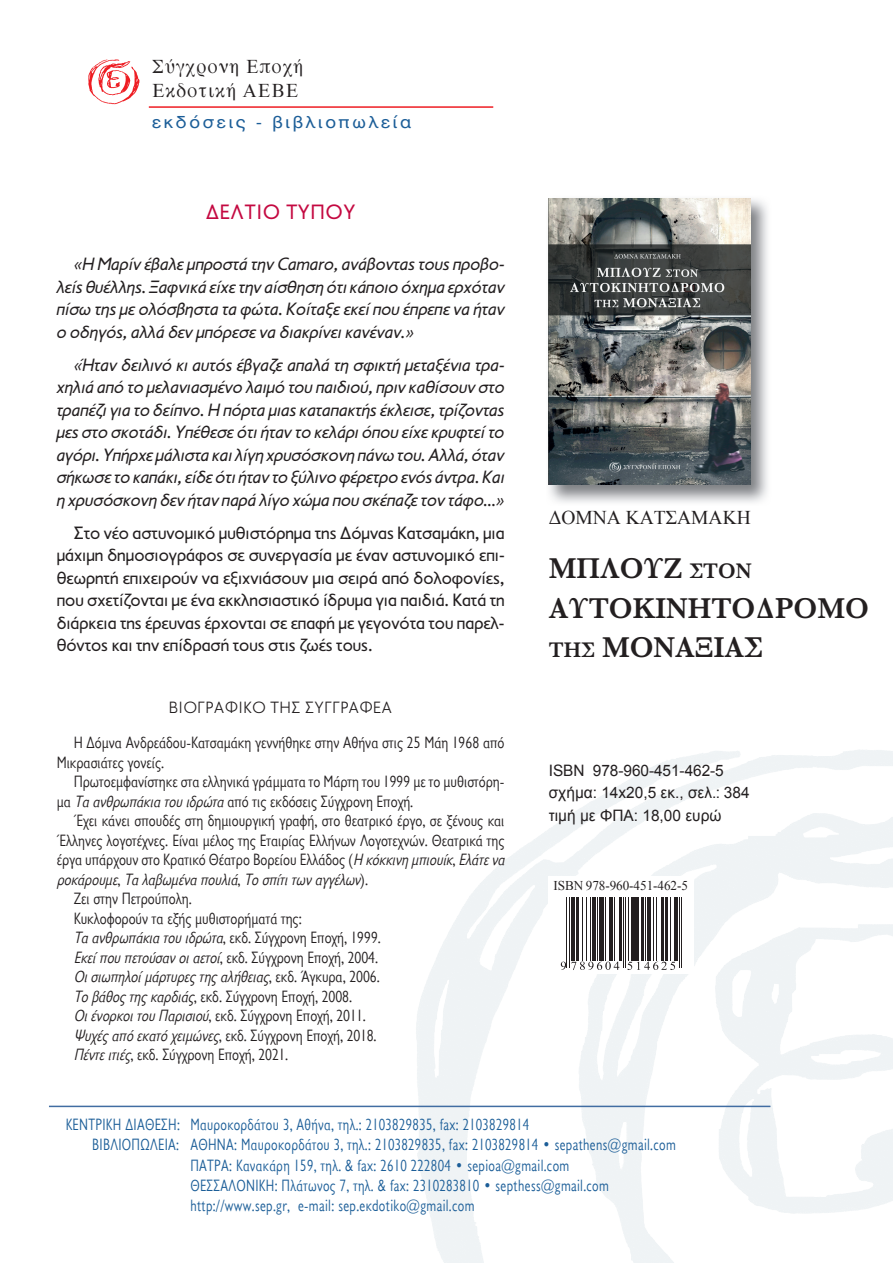
<style>
.page{position:relative;width:893px;height:1263px;background:#fff}
.page>*{position:absolute;margin:0;border:0;box-sizing:border-box;transform-origin:0 0}
.t1{font:600 29.85px/39.2px "Baskerville";color:#231f20;scale:.96 1}
.t2{font:21px "PF Transport";letter-spacing:.05em;color:#c40941}
.t3{font:19.5px/23.4px "Gr Times";letter-spacing:.06em;color:#231f20;scale:.96 1}
.t4{font:19.5px "Times New Roman";color:#231f20}
.t5{font:italic 18px/22.5px "PF Transport";color:#231f20;text-align:justify}
.t6{font:18px/22.5px "PF Transport";color:#231f20;text-align:justify}
.t7{font:16.5px/19.5px "CF Jeckyl SCOS Mono";letter-spacing:-.005em;color:#231f20;scale:.96 1}
.t8{font:16.5px "CF Jeckyl SCOS Mono";letter-spacing:.02em;color:#1c5e98;scale:.9 1}
.t9{font:italic 16.5px "CF Jeckyl SCOS Mono";color:#231f20;scale:.96 1}
.t10{font:300 16.5px "PF Transport";letter-spacing:.05em;color:#231f20}
.t11{font:16.5px "UB Helvetica";letter-spacing:.15em;color:#1c5e98;scale:1.1 1}
.t12{font:15.75px/22.5px "Arial";color:#231f20}
.t13{font:13.5px "Times New Roman";letter-spacing:-.005em;color:#231f20}
.s1{font-style:italic}
.s2{font-style:normal}
.s3{font-size:21.9px}
</style>
<div class="page">
<img style="left:85px;top:54px;width:57px;height:57px;border-radius:29px">
<hr style="left:49px;top:1106px;width:721px;height:1px;background:#416da2">
<hr style="left:149px;top:106px;width:344px;height:2px;background:#ee1d23">
<img style="left:548px;top:198px;width:220px;height:305px">
<img style="left:549px;top:198px;width:201px;height:287px">
<hr style="left:566px;top:897px;width:1px;height:70px;background:#231f20">
<hr style="left:569px;top:897px;width:1px;height:70px;background:#231f20">
<hr style="left:571px;top:897px;width:4px;height:63px;background:#231f20">
<hr style="left:576px;top:897px;width:2px;height:63px;background:#231f20">
<hr style="left:582px;top:897px;width:1px;height:63px;background:#231f20">
<hr style="left:586px;top:897px;width:1px;height:63px;background:#231f20">
<hr style="left:590px;top:897px;width:1px;height:63px;background:#231f20">
<hr style="left:592px;top:897px;width:3px;height:63px;background:#231f20">
<hr style="left:597px;top:897px;width:1px;height:63px;background:#231f20">
<div style="left:599px;top:897px;width:5px;height:63px;background:#231f20"></div>
<hr style="left:605px;top:897px;width:1px;height:63px;background:#231f20">
<hr style="left:609px;top:897px;width:4px;height:63px;background:#231f20">
<hr style="left:614px;top:897px;width:1px;height:63px;background:#231f20">
<hr style="left:619px;top:897px;width:2px;height:63px;background:#231f20">
<hr style="left:623px;top:897px;width:1px;height:70px;background:#231f20">
<hr style="left:625px;top:897px;width:1px;height:70px;background:#231f20">
<hr style="left:627px;top:897px;width:1px;height:63px;background:#231f20">
<div style="left:631px;top:897px;width:5px;height:63px;background:#231f20"></div>
<hr style="left:636px;top:897px;width:2px;height:63px;background:#231f20">
<hr style="left:641px;top:897px;width:2px;height:63px;background:#231f20">
<hr style="left:645px;top:897px;width:1px;height:63px;background:#231f20">
<hr style="left:647px;top:897px;width:3px;height:63px;background:#231f20">
<hr style="left:653px;top:897px;width:1px;height:63px;background:#231f20">
<hr style="left:656px;top:897px;width:1px;height:63px;background:#231f20">
<hr style="left:662px;top:897px;width:2px;height:63px;background:#231f20">
<hr style="left:665px;top:897px;width:3px;height:63px;background:#231f20">
<hr style="left:670px;top:897px;width:1px;height:63px;background:#231f20">
<hr style="left:674px;top:897px;width:3px;height:63px;background:#231f20">
<hr style="left:679px;top:897px;width:1px;height:70px;background:#231f20">
<hr style="left:681px;top:897px;width:1px;height:70px;background:#231f20">
<svg style="left:561px;top:962px;width:58px;height:8px"></svg>
<svg style="left:627px;top:962px;width:48px;height:8px"></svg>
<p class="t3" style="left:152px;top:55px;width:159px">Σύγχρονη Eποχή<br>Eκδοτική AEBE</p>
<p class="t11" style="left:152px;top:112px;width:237px">εκδόσεις - βιβλιοπωλεία</p>
<p class="t2" style="left:206px;top:200px;width:151px">∆ΕΛΤΙΟ ΤΥΠΟΥ</p>
<p class="t5" style="left:57px;top:253px;width:449px;text-indent:17px">«Η Μαρίν έβαλε µπροστά την Camaro, ανάβοντας τους προβο&shy;λείς θυέλλης. Ξαφνικά είχε την αίσθηση ότι κάποιο όχηµα ερχόταν πίσω της µε ολόσβηστα τα φώτα. Κοίταξε εκεί που έπρεπε να ήταν ο οδηγός, αλλά δεν µπόρεσε να διακρίνει κανέναν.»</p>
<p class="t5" style="left:57px;top:354px;width:449px;text-indent:17px">«Ήταν δειλινό κι αυτός έβγαζε απαλά τη σφικτή µεταξένια τρα&shy;χηλιά από το µελανιασµένο λαιµό του παιδιού, πριν καθίσουν στο τραπέζι για το δείπνο. Η πόρτα µιας καταπακτής έκλεισε, τρίζοντας µες στο σκοτάδι. Υπέθεσε ότι ήταν το κελάρι όπου είχε κρυφτεί το αγόρι. Υπήρχε µάλιστα και λίγη χρυσόσκονη πάνω του. Αλλά, όταν σήκωσε το καπάκι, είδε ότι ήταν το ξύλινο φέρετρο ενός άντρα. Και η χρυσόσκονη δεν ήταν παρά λίγο χώµα που σκέπαζε τον τάφο…»</p>
<p class="t6" style="left:57px;top:522px;width:449px;text-indent:17px">Στο νέο αστυνοµικό µυθιστόρηµα της ∆όµνας Κατσαµάκη, µια µάχιµη δηµοσιογράφος σε συνεργασία µε έναν αστυνοµικό επι&shy;θεωρητή επιχειρούν να εξιχνιάσουν µια σειρά από δολοφονίες, που σχετίζονται µε ένα εκκλησιαστικό ίδρυµα για παιδιά. Κατά τη διάρκεια της έρευνας έρχονται σε επαφή µε γεγονότα του παρελ&shy;θόντος και την επίδρασή τους στις ζωές τους.</p>
<p class="t10" style="left:169px;top:698px;width:224px">ΒΙΟΓΡΑΦΙΚΟ THΣ ΣΥΓΓΡΑΦΕΑ</p>
<p class="t7" style="left:57px;top:733px;width:468px;text-indent:17px">Η Δόµνα Ανδρεάδου-Κατσαµάκη γεννήθηκε στην Αθήνα στις 25 Μάη 1968 από<br>Μικρασιάτες γονείς.</p>
<p class="t7" style="left:57px;top:772px;width:468px;text-indent:17px">Πρωτοεµφανίστηκε στα ελληνικά γράµµατα το Μάρτη του 1999 µε το µυθιστόρη&shy;µα <span class="s1">Ταανθρωπάκιατουιδρώτα</span>από τις εκδόσεις Σύγχρονη Εποχή.</p>
<p class="t7" style="left:74px;top:811px;width:450px">Έχει κάνει σπουδές στη δηµιουργική γραφή, στο θεατρικό έργο, σε ξένους και</p>
<p class="t7" style="left:57px;top:831px;width:468px">Έλληνες λογοτέχνες. Είναι µέλος της Εταιρίας Ελλήνων Λογοτεχνών. Θεατρικά της</p>
<p class="t7" style="left:57px;top:850px;width:472px">έργα υπάρχουν στο Κρατικό Θέατρο Βορείου Ελλάδος (<span class="s1">Η κόκκινηµπιουίκ</span>, <span class="s1">Ελάτενα</span></p>
<p class="t9" style="left:57px;top:870px;width:326px">ροκάρουµε<span class="s2">,</span> Ταλαβωµέναπουλιά<span class="s2">,</span> Τοσπίτιτωναγγέλων<span class="s2">) .</span></p>
<p class="t7" style="left:74px;top:889px;width:125px">Ζει στην Πετρούπολη.</p>
<p class="t7" style="left:74px;top:909px;width:239px">Κυκλοφορούν τα εξής µυθιστορήµατά της:</p>
<p class="t7" style="left:74px;top:928px;width:321px"><span class="s1">Ταανθρωπάκιατουιδρώτα</span>, εκδ. Σύγχρονη Εποχή, 1999.</p>
<p class="t7" style="left:74px;top:948px;width:319px"><span class="s1">Εκείπουπετούσανοιαετοί</span>, εκδ. Σύγχρονη Εποχή, 2004.</p>
<p class="t9" style="left:74px;top:968px;width:320px">Οισιωπηλοίµάρτυρεςτηςαλήθειας<span class="s2">, ε κ δ . Ά γ κ υ ρ α , 2 0 0 6 .</span></p>
<p class="t7" style="left:74px;top:987px;width:292px"><span class="s1">Τοβάθοςτηςκαρδιάς</span>, εκδ. Σύγχρονη Εποχή, 2008.</p>
<p class="t7" style="left:74px;top:1006px;width:306px"><span class="s1">ΟιένορκοιτουΠαρισιού</span>, εκδ. Σύγχρονη Εποχή, 2011.</p>
<p class="t7" style="left:74px;top:1026px;width:317px"><span class="s1">Ψυχέςαπόεκατόχειµώνες</span>, εκδ. Σύγχρονη Εποχή, 2018.</p>
<p class="t7" style="left:74px;top:1045px;width:225px"><span class="s1">Πέντειτιές</span>, εκδ. Σύγχρονη Εποχή, 2021.</p>
<p class="t4" style="left:549px;top:504px;width:204px">ΔΟΜΝΑ ΚΑΤΣΑΜΑΚΗ</p>
<h1 class="t1" style="left:549px;top:549px;width:335px">ΜΠΛΟΥΖ <span class="s3">ΣΤΟΝ<br></span>ΑΥΤΟΚΙΝΗΤΟΔΡΟΜΟ<br><span class="s3">ΤΗΣ</span> ΜΟΝΑΞΙΑΣ</h1>
<p class="t12" style="left:549px;top:759px;width:202px">ISBN 978-960-451-462-5 σχήμα: 14x20,5 εκ., σελ.: 384 τιμή με ΦΠΑ: 18,00 ευρώ</p>
<p class="t13" style="left:554px;top:876px;width:136px">ISBN 978-960-451-462-5</p>
<p class="t8" style="left:66px;top:1115px;width:516px">ΚΕΝΤΡΙΚΗ ΔΙΑΘΕΣΗ: Μαυροκορδάτου 3, Αθήνα, τηλ.: 2103829835, fax: 2103829814</p>
<p class="t8" style="left:92px;top:1135px;width:650px">ΒΙΒΛΙΟΠΩΛΕΙΑ: ΑΘΗΝΑ: Μαυροκορδάτου 3, τηλ.: 2103829835, fax: 2103829814 • sepathens@gmail.com</p>
<p class="t8" style="left:190px;top:1156px;width:423px">ΠΑΤΡΑ: Κανακάρη 159, τηλ. &amp; fax: 2610 222804 • sepioa@gmail.com</p>
<p class="t8" style="left:190px;top:1176px;width:467px">ΘΕΣΣΑΛΟΝΙΚΗ: Πλάτωνος 7, τηλ. &amp; fax: 2310283810 • septhess@gmail.com</p>
<p class="t8" style="left:190px;top:1196px;width:317px">http://www.sep.gr, e-mail: sep.eκdotiko@gmail.com</p>
</div>
